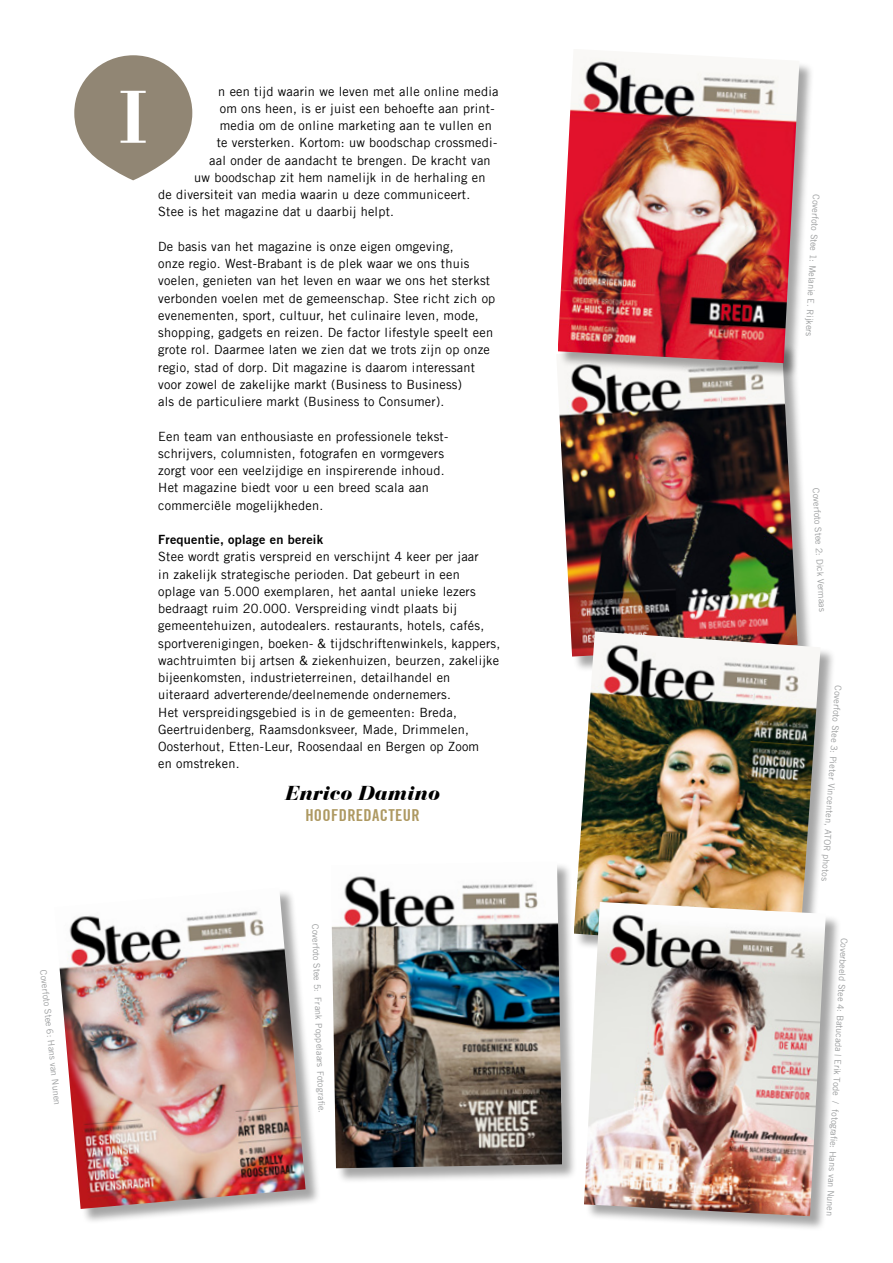
<style>
.page{position:relative;width:893px;height:1263px;background:#fff}
.page>*{position:absolute;margin:0;border:0;box-sizing:border-box;transform-origin:0 0}
.t1{font:italic 700 21px "Bedini";letter-spacing:.02em;color:#000}
.t2{font:700 condensed 16.5px "Trade Gothic No.20";letter-spacing:.02em;color:#ae9962}
.t3{font:12.75px/17.2px "Trade Gothic LT";letter-spacing:.02em;color:#000}
.t4{font:700 12.75px "Trade Gothic No.2";letter-spacing:.02em;color:#000}
.t5{font:9px "Trade Gothic LT";color:#9c9e9f}
</style>
<div class="page">
<svg style="left:74px;top:55px;width:118px;height:125px"></svg>
<div style="left:558px;top:344px;width:255px;height:328px;background:#000;opacity:.35"></div>
<img style="left:558px;top:363px;width:240px;height:293px">
<div style="left:559px;top:50px;width:256px;height:329px;background:#000;opacity:.35"></div>
<img style="left:558px;top:50px;width:241px;height:313px">
<div style="left:574px;top:633px;width:261px;height:332px;background:#000;opacity:.35"></div>
<img style="left:574px;top:631px;width:247px;height:318px">
<div style="left:331px;top:863px;width:247px;height:321px;background:#000;opacity:.35"></div>
<img style="left:331px;top:863px;width:231px;height:305px">
<div style="left:56px;top:889px;width:265px;height:335px;background:#000;opacity:.35"></div>
<img style="left:56px;top:889px;width:250px;height:320px">
<div style="left:585px;top:903px;width:256px;height:329px;background:#000;opacity:.35"></div>
<img style="left:584px;top:902px;width:242px;height:314px">
<p class="t5" style="left:49px;top:969px;width:137px;rotate:84deg">Coverfoto Stee 6: Hans van Nunen</p>
<p class="t3" style="left:218px;top:82px;width:282px">n een tijd waarin we leven met alle online media</p>
<p class="t3" style="left:220px;top:99px;width:276px">om ons heen, is er juist een behoefte aan print-</p>
<p class="t3" style="left:220px;top:117px;width:274px">media om de online marketing aan te vullen en</p>
<p class="t3" style="left:217px;top:134px;width:282px">te versterken. Kortom: uw boodschap crossmedi-</p>
<p class="t3" style="left:209px;top:151px;width:283px">aal onder de aandacht te brengen. De kracht van</p>
<p class="t3" style="left:194px;top:168px;width:293px">uw boodschap zit hem namelijk in de herhaling en</p>
<p class="t3" style="left:158px;top:186px;width:313px">de diversiteit van media waarin u deze communiceert.</p>
<p class="t3" style="left:158px;top:203px;width:237px">Stee is het magazine dat u daarbij helpt.</p>
<p class="t3" style="left:158px;top:237px;width:339px">De basis van het magazine is onze eigen omgeving,<br>onze regio. West-Brabant is de plek waar we ons thuis voelen, genieten van het leven en waar we ons het sterkst verbonden voelen met de gemeenschap. Stee richt zich op evenementen, sport, cultuur, het culinaire leven, mode, shopping, gadgets en reizen. De factor lifestyle speelt een grote rol. Daarmee laten we zien dat we trots zijn op onze regio, stad of dorp. Dit magazine is daarom interessant voor zowel de zakelijke markt (Business to Business)<br>als de particuliere markt (Business to Consumer).</p>
<p class="t3" style="left:158px;top:427px;width:292px">Een team van enthousiaste en professionele tekst&shy;schrijvers, columnisten, fotografen en vormgevers zorgt voor een veelzijdige en inspirerende inhoud.<br>Het magazine biedt voor u een breed scala aan commerciële mogelijkheden.</p>
<p class="t4" style="left:158px;top:532px;width:166px">Frequentie, oplage en bereik</p>
<p class="t3" style="left:158px;top:548px;width:344px">Stee wordt gratis verspreid en verschijnt 4 keer per jaar<br>in zakelijk strategische perioden. Dat gebeurt in een oplage van 5.000 exemplaren, het aantal unieke lezers bedraagt ruim 20.000. Verspreiding vindt plaats bij gemeentehuizen, autodealers. restaurants, hotels, cafés, sportverenigingen, boeken- &amp; tijdschriftenwinkels, kappers, wachtruimten bij artsen &amp; ziekenhuizen, beurzen, zakelijke bijeenkomsten, industrieterreinen, detailhandel en uiteraard adverterende/deelnemende ondernemers.<br>Het verspreidingsgebied is in de gemeenten: Breda, Geertruidenberg, Raamsdonksveer, Made, Drimmelen, Oosterhout, Etten-Leur, Roosendaal en Bergen op Zoom<br>en omstreken.</p>
<h1 class="t1" style="left:285px;top:780px;width:156px">Enrico Damino</h1>
<p class="t2" style="left:305px;top:805px;width:116px">HOOFDREDACTEUR</p>
<p class="t5" style="left:321px;top:924px;width:191px;rotate:88deg">Coverfoto Stee 5: Frank Poppelaars Fotografi e.</p>
<p class="t5" style="left:822px;top:195px;width:144px;rotate:93deg">Coverfoto Stee 1: Melanie E. Rijkers</p>
<p class="t5" style="left:821px;top:488px;width:125px;rotate:87deg">Coverfoto Stee 2: Dick Vermaas</p>
<p class="t5" style="left:844px;top:686px;width:197px;rotate:94deg">Coverfoto Stee 3: Pieter Vincenten, ATOR photos</p>
<p class="t5" style="left:850px;top:938px;width:280px;rotate:93deg">Coverbeeld Stee 4: Batucada | Erik Tode / fotografi e: Hans van Nunen</p>
</div>
